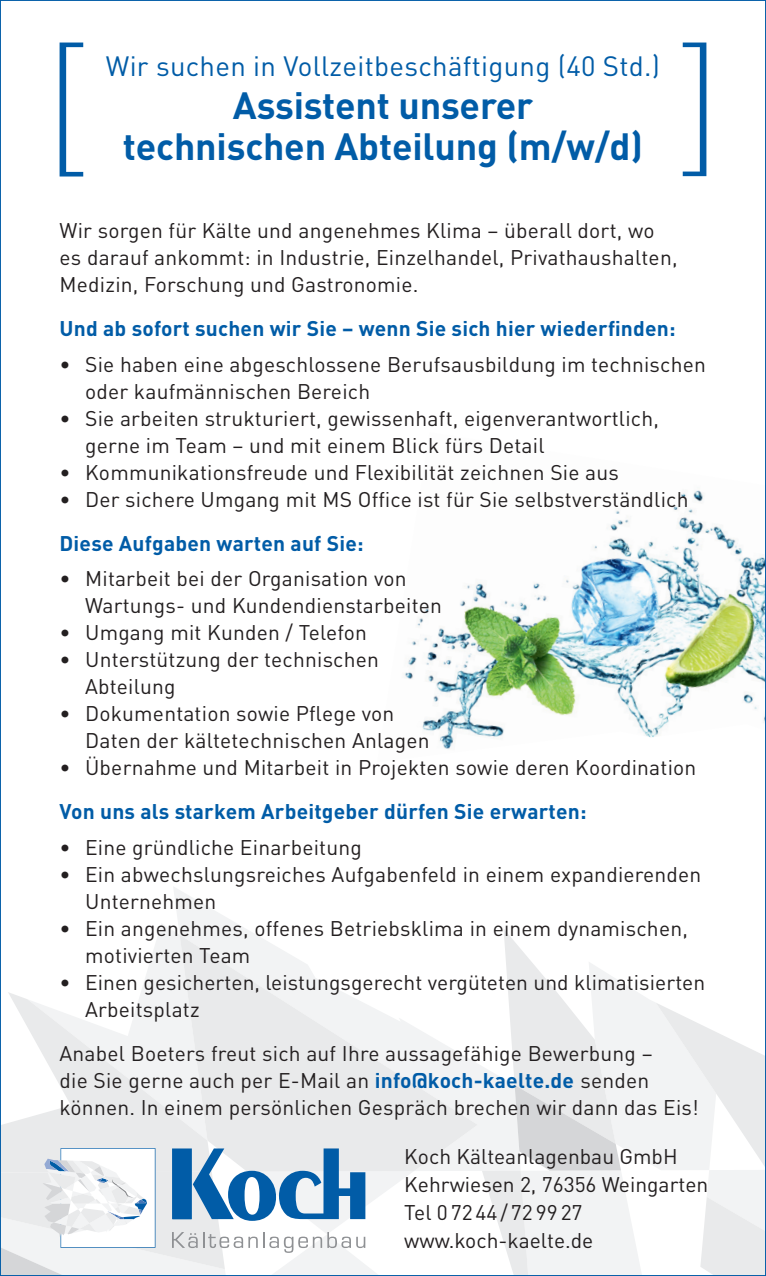
<style>
.page{position:relative;width:766px;height:1276px;background:#fff}
.page>*{position:absolute;margin:0;border:0;box-sizing:border-box;transform-origin:0 0}
.t1{font:700 37.5px/40.5px "DIN";letter-spacing:-.005em;color:#015ca7;text-align:center}
.t2{font:27.6px "DIN";letter-spacing:.01em;color:#015ca7}
.t3{font:21px/27px "DIN";letter-spacing:.01em;color:#231f20}
.t4{font:700 21px "DIN";letter-spacing:.01em;color:#015ca7}
.s1{font-weight:700;color:#015ca7}
</style>
<div class="page">
<svg style="left:173px;top:887px;width:62px;height:36px"></svg>
<svg style="left:2px;top:923px;width:761px;height:351px"></svg>
<img style="left:404px;top:490px;width:359px;height:259px">
<svg style="left:682px;top:43px;width:24px;height:133px"></svg>
<svg style="left:60px;top:43px;width:23px;height:133px"></svg>
<h2 class="t2" style="left:106px;top:56px;width:555px">Wir suchen in Vollzeitbeschäftigung (40 Std.)</h2>
<h1 class="t1" style="left:123px;top:90px;width:521px">Assistent unserer<br>technischen Abteilung (m/w/d)</h1>
<p class="t3" style="left:60px;top:219px;width:619px">Wir sorgen für Kälte und angenehmes Klima – überall dort, wo es darauf ankommt: in Industrie, Einzelhandel, Privathaushalten,<br>Medizin, Forschung und Gastronomie.</p>
<p class="t4" style="left:60px;top:321px;width:617px">Und ab sofort suchen wir Sie – wenn Sie sich hier wiederfinden:</p>
<p class="t3" style="left:85px;top:353px;width:622px;text-indent:-26px">• Sie haben eine abgeschlossene Berufsausbildung im technischen oder kaufmännischen Bereich</p>
<p class="t3" style="left:85px;top:407px;width:575px;text-indent:-26px">• Sie arbeiten strukturiert, gewissenhaft, eigenverantwortlich, gerne im Team – und mit einem Blick fürs Detail</p>
<p class="t3" style="left:60px;top:461px;width:560px">• Kommunikationsfreude und Flexibilität zeichnen Sie aus</p>
<p class="t3" style="left:60px;top:488px;width:630px">• Der sichere Umgang mit MS Office ist für Sie selbstverständlich</p>
<p class="t4" style="left:60px;top:536px;width:305px">Diese Aufgaben warten auf Sie:</p>
<p class="t3" style="left:85px;top:567px;width:358px;text-indent:-26px">• Mitarbeit bei der Organisation von<br>Wartungs- und Kundendienstarbeiten</p>
<p class="t3" style="left:60px;top:621px;width:309px">• Umgang mit Kunden / Telefon</p>
<p class="t3" style="left:85px;top:648px;width:295px;text-indent:-26px">• Unterstützung der technischen<br>Abteilung</p>
<p class="t3" style="left:85px;top:702px;width:346px;text-indent:-26px">• Dokumentation sowie Pflege von<br>Daten der kältetechnischen Anlagen</p>
<p class="t3" style="left:60px;top:756px;width:638px">• Übernahme und Mitarbeit in Projekten sowie deren Koordination</p>
<p class="t4" style="left:60px;top:804px;width:528px">Von uns als starkem Arbeitgeber dürfen Sie erwarten:</p>
<p class="t3" style="left:60px;top:836px;width:304px">• Eine gründliche Einarbeitung</p>
<p class="t3" style="left:85px;top:863px;width:617px;text-indent:-26px">• Ein abwechslungsreiches Aufgabenfeld in einem expandierenden<br>Unternehmen</p>
<p class="t3" style="left:85px;top:917px;width:604px;text-indent:-26px">• Ein angenehmes, offenes Betriebsklima in einem dynamischen, motivierten Team</p>
<p class="t3" style="left:85px;top:971px;width:621px;text-indent:-26px">• Einen gesicherten, leistungsgerecht vergüteten und klimatisierten<br>Arbeitsplatz</p>
<p class="t3" style="left:60px;top:1042px;width:640px">Anabel Boeters freut sich auf Ihre aussagefähige Bewerbung –<br>die Sie gerne auch per E-Mail an <span class="s1">info@koch-kaelte.de</span> senden können. In einem persönlichen Gespräch brechen wir dann das Eis!</p>
<p class="t3" style="left:404px;top:1145px;width:305px;line-height:27.9px">Koch Kälteanlagenbau GmbH<br>Kehrwiesen 2, 76356 Weingarten<br>Tel 0 72 44 / 72 99 27 www.koch-kaelte.de</p>
</div>
